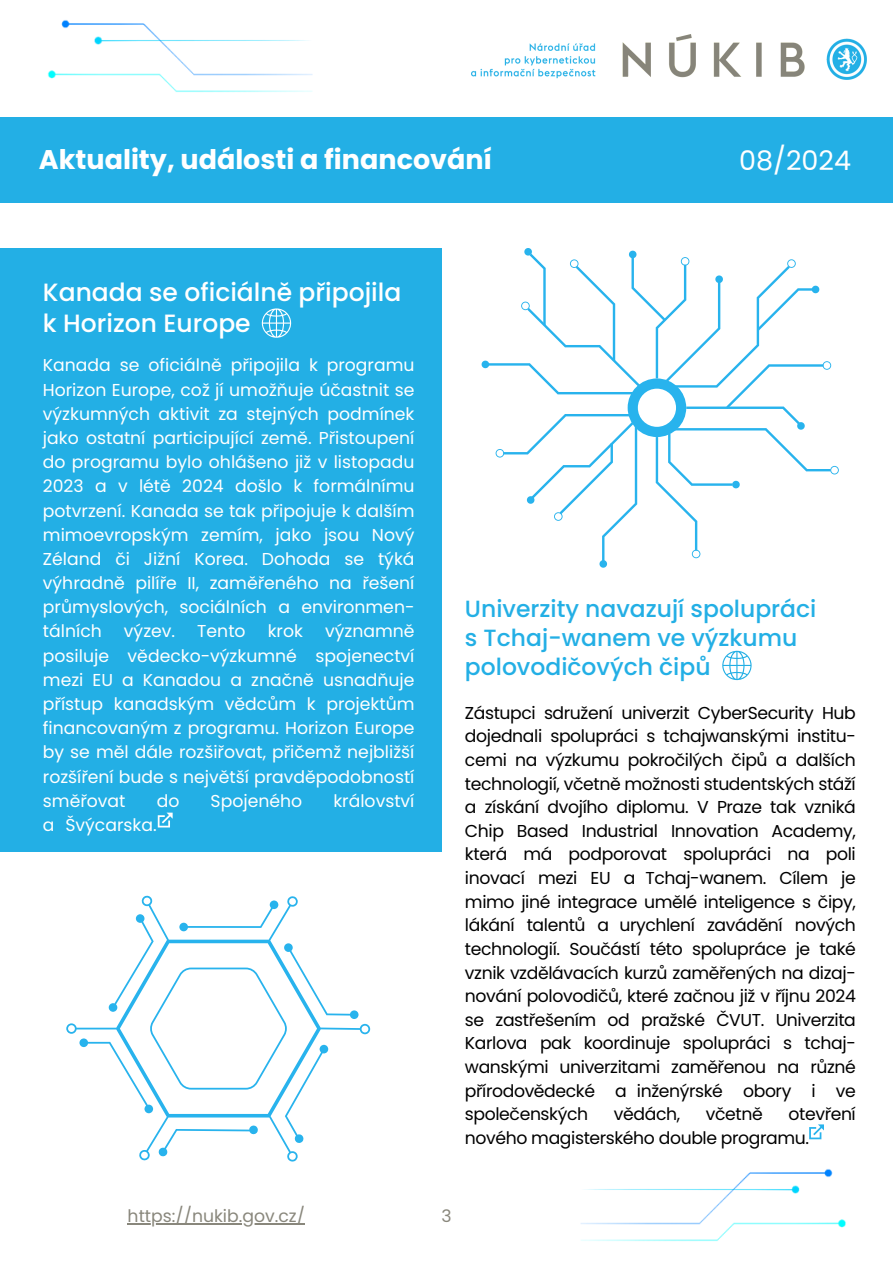
<style>
.page{position:relative;width:893px;height:1263px;background:#fff}
.page>*{position:absolute;margin:0;border:0;box-sizing:border-box;transform-origin:0 0}
.t1{font:700 27px "Poppins";color:#fff}
.t2{font:27px "Poppins";color:#fff}
.t3{font:500 24.97px/30.9px "Poppins";color:#fff}
.t4{font:500 23.48px/28.7px "Poppins";color:#23afe5}
.t5{font:17.25px/23.6px "Poppins";letter-spacing:-.025em;color:#000;text-align:justify}
.t6{font:17.25px/24.2px "Poppins";color:#fff;text-align:justify}
.t7{font:17.25px "Poppins";color:#89877c}
</style>
<div class="page">
<img style="left:47px;top:20px;width:266px;height:72px">
<img style="left:471px;top:35px;width:395px;height:45px">
<div style="left:0;top:248px;width:441px;height:603px;background:#23afe5"></div>
<img style="left:580px;top:1169px;width:266px;height:72px">
<div style="left:0;top:117px;width:100px;height:85px;background:#23afe5"></div>
<div style="left:37px;top:117px;width:856px;height:85px;background:#23afe5"></div>
<svg style="left:261px;top:308px;width:31px;height:30px"></svg>
<svg style="left:158px;top:813px;width:14px;height:14px"></svg>
<svg style="left:809px;top:1124px;width:15px;height:15px"></svg>
<svg style="left:722px;top:650px;width:30px;height:31px"></svg>
<svg style="left:481px;top:248px;width:358px;height:319px"></svg>
<svg style="left:79px;top:900px;width:279px;height:257px"></svg>
<hr style="left:128px;top:1223px;width:177px;height:2px;background:#89877c">
<h2 class="t1" style="left:39px;top:141px;width:455px">Aktuality, události a financování</h2>
<h1 class="t2" style="left:739px;top:141px;width:113px">08/2024</h1>
<p class="t3" style="left:43px;top:277px;width:360px">Kanada se oficiálně připojila k Horizon Europe</p>
<p class="t6" style="left:43px;top:353px;width:373px">Kanada se oficiálně připojila k programu Horizon Europe, což jí umožňuje účastnit se výzkumných aktivit za stejných podmínek jako ostatní participující země. Přistoupení do programu bylo ohlášeno již v listopadu 2023 a v létě 2024 došlo k formálnímu potvrzení. Kanada se tak připojuje k dalším mimoevropským zemím, jako jsou Nový Zéland či Jižní Korea. Dohoda se týká výhradně pilíře II, zaměřeného na řešení průmyslových, sociálních a environmen&shy;tálních</p>
<p class="t6" style="left:43px;top:619px;width:373px;text-indent:282px">významně posiluje vědecko-výzkumné spojenectví mezi EU a Kanadou a značně usnadňuje přístup kanadským vědcům k projektům financovaným z programu. Horizon Europe by se měl dále rozšiřovat, přičemž nejbližší rozšíření bude s největší pravděpodobností směřovat</p>
<p class="t6" style="left:124px;top:619px;width:53px">výzev.</p>
<p class="t6" style="left:197px;top:619px;width:50px">Tento</p>
<p class="t6" style="left:268px;top:619px;width:37px">krok</p>
<p class="t6" style="left:157px;top:789px;width:24px">do</p>
<p class="t6" style="left:211px;top:789px;width:93px">Spojeného</p>
<p class="t6" style="left:333px;top:789px;width:83px">království</p>
<p class="t6" style="left:43px;top:813px;width:115px">a Švýcarska.</p>
<p class="t4" style="left:465px;top:595px;width:353px">Univerzity navazují spolupráci s Tchaj-wanem ve výzkumu polovodičových čipů</p>
<p class="t5" style="left:465px;top:701px;width:392px">Zástupci sdružení univerzit CyberSecurity Hub dojednali spolupráci s tchajwanskými institu&shy;cemi na výzkumu pokročilých čipů a dalších technologií, včetně možnosti studentských stáží a získání dvojího diplomu. V Praze tak vzniká Chip Based Industrial Innovation Academy, která má podporovat spolupráci na poli inovací mezi EU a Tchaj-wanem. Cílem je mimo jiné integrace umělé inteligence s čipy, lákání talentů a urychlení zavádění nových technologií. Součástí této spolupráce je také vznik vzdělávacích kurzů zaměřených na dizaj&shy;nování polovodičů, které začnou již v říjnu 2024 se zastřešením od pražské ČVUT. Univerzita Karlova pak koordinuje spolupráci s tchaj&shy;wanskými univerzitami zaměřenou na různé přírodovědecké a inženýrské obory i ve společenských</p>
<p class="t5" style="left:465px;top:1102px;width:392px;text-indent:323px">otevření nového magisterského double programu.</p>
<p class="t5" style="left:614px;top:1102px;width:68px">vědách,</p>
<p class="t5" style="left:706px;top:1102px;width:58px">včetně</p>
<p class="t7" style="left:128px;top:1204px;width:179px">https://nukib.gov.cz/</p>
<p class="t7" style="left:441px;top:1204px;width:12px">3</p>
</div>
